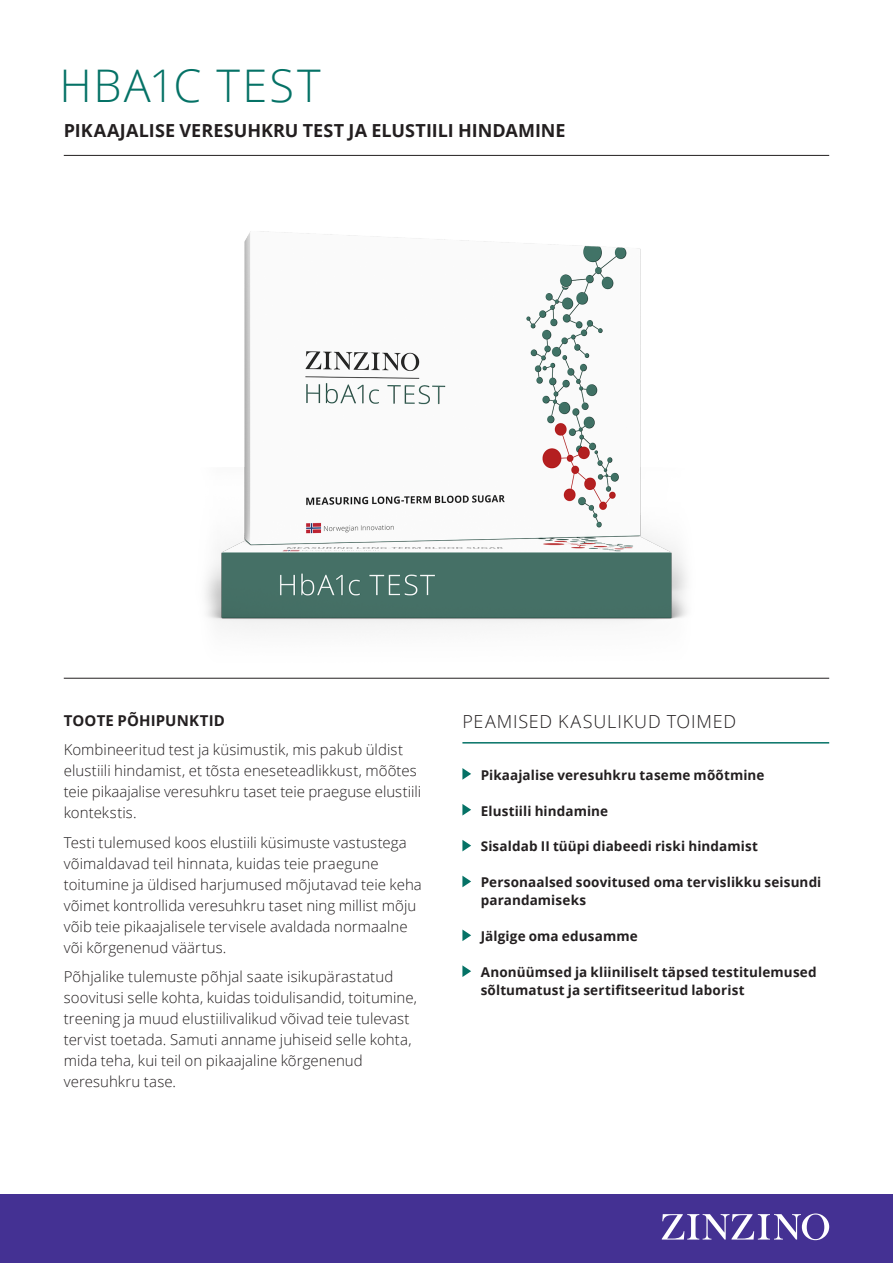
<style>
.page{position:relative;width:893px;height:1263px;background:#fff}
.page>*{position:absolute;margin:0;border:0;box-sizing:border-box;transform-origin:0 0}
.Heading_30_35_-_färg{font:300 45px "Open Sans";letter-spacing:.05em;color:#057266}
.Sub-heading_12_14{font:700 18px "Open Sans";letter-spacing:.005em;color:#231f20}
.Sub-heading_12_14-2{font:300 18px "Open Sans";letter-spacing:.045em;color:#231f20}
.Preamble_10_14{font:300 15px/21px "Open Sans";letter-spacing:.005em;color:#231f20}
.Preamble_10_14-2{font:700 15px "Open Sans";letter-spacing:.005em;color:#231f20}
.Key_Benefits_9_12{font:700 13.5px/18px "Open Sans";letter-spacing:.01em;color:#231f20}
</style>
<div class="page">
<div style="left:0;top:1194px;width:893px;height:69px;background:#443193"></div>
<svg style="left:662px;top:1213px;width:167px;height:27px"></svg>
<img style="left:195px;top:231px;width:503px;height:447px">
<hr style="left:462px;top:742px;width:367px;height:1px;background:#057266">
<svg style="left:462px;top:768px;width:9px;height:12px"></svg>
<svg style="left:462px;top:804px;width:9px;height:11px"></svg>
<svg style="left:462px;top:840px;width:9px;height:11px"></svg>
<svg style="left:462px;top:876px;width:9px;height:11px"></svg>
<svg style="left:462px;top:929px;width:9px;height:12px"></svg>
<svg style="left:462px;top:965px;width:9px;height:12px"></svg>
<hr style="left:64px;top:678px;width:765px;height:1px;background:#231f20">
<hr style="left:64px;top:155px;width:765px;height:1px;background:#231f20">
<p class="Heading_30_35_-_färg" style="left:60px;top:55px;width:263px">HBA1C TEST</p>
<p class="Sub-heading_12_14" style="left:64px;top:118px;width:503px">PIKAAJALISE VERESUHKRU TEST JA ELUSTIILI HINDAMINE</p>
<p class="Preamble_10_14-2" style="left:64px;top:710px;width:163px">TOOTE PÕHIPUNKTID</p>
<p class="Preamble_10_14" style="left:64px;top:739px;width:359px">Kombineeritud test ja küsimustik, mis pakub üldist elustiili hindamist, et tõsta eneseteadlikkust, mõõtes teie pikaajalise veresuhkru taset teie praeguse elustiili kontekstis.</p>
<p class="Preamble_10_14" style="left:64px;top:831px;width:360px">Testi tulemused koos elustiili küsimuste vastustega võimaldavad teil hinnata, kuidas teie praegune toitumine ja üldised harjumused mõjutavad teie keha võimet kontrollida veresuhkru taset ning millist mõju võib teie pikaajalisele tervisele avaldada normaalne või kõrgenenud väärtus.</p>
<p class="Preamble_10_14" style="left:64px;top:966px;width:355px">Põhjalike tulemuste põhjal saate isikupärastatud soovitusi selle kohta, kuidas toidulisandid, toitumine, treening ja muud elustiilivalikud võivad teie tulevast tervist toetada. Samuti anname juhiseid selle kohta, mida teha, kui teil on pikaajaline kõrgenenud veresuhkru tase.</p>
<p class="Sub-heading_12_14-2" style="left:462px;top:709px;width:275px">PEAMISED KASULIKUD TOIMED</p>
<p class="Key_Benefits_9_12" style="left:481px;top:765px;width:285px">Pikaajalise veresuhkru taseme mõõtmine</p>
<p class="Key_Benefits_9_12" style="left:481px;top:801px;width:129px">Elustiili hindamine</p>
<p class="Key_Benefits_9_12" style="left:481px;top:837px;width:279px">Sisaldab II tüüpi diabeedi riski hindamist</p>
<p class="Key_Benefits_9_12" style="left:481px;top:873px;width:342px">Personaalsed soovitused oma tervislikku seisundi parandamiseks</p>
<p class="Key_Benefits_9_12" style="left:481px;top:927px;width:159px">Jälgige oma edusamme</p>
<p class="Key_Benefits_9_12" style="left:481px;top:963px;width:337px">Anonüümsed ja kliiniliselt täpsed testitulemused sõltumatust ja sertifitseeritud laborist</p>
</div>
